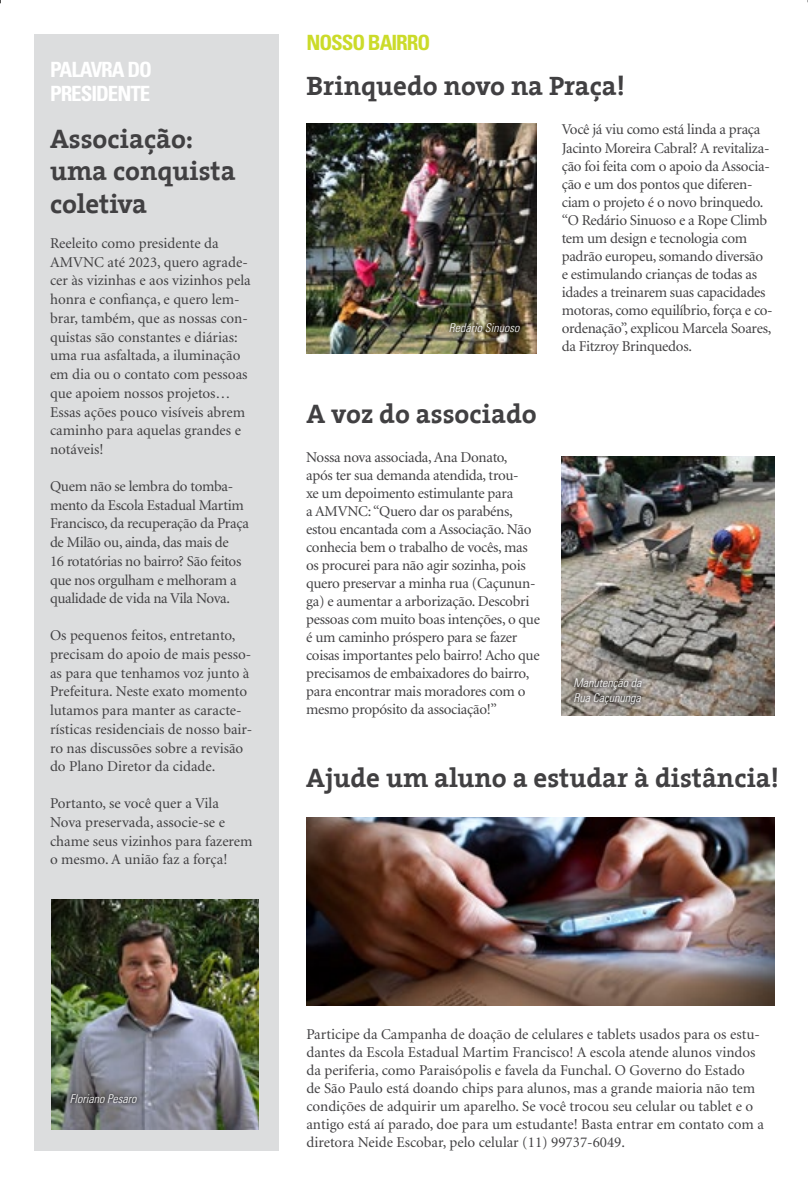
<style>
.page{position:relative;width:808px;height:1191px;background:#fff}
.page>*{position:absolute;margin:0;border:0;box-sizing:border-box;transform-origin:0 0}
.t1{font:700 27px/32.4px "The Serif";color:#414042}
.t2{font:700 condensed 21px/24px "Univers";letter-spacing:-.05em;color:#fff}
.t3{font:700 condensed 21px "Univers";letter-spacing:-.05em;color:#cbdb2a}
.t4{font:15px/18px "Minion";letter-spacing:-.01em;color:#414042}
.t5{font:italic 300 condensed 12px/14.4px "Univers";color:#fff}
</style>
<div class="page">
<div style="left:34px;top:34px;width:245px;height:1116px;background:#dcddde"></div>
<img style="left:51px;top:899px;width:207px;height:230px">
<img style="left:306px;top:123px;width:230px;height:231px">
<img style="left:562px;top:457px;width:212px;height:259px">
<div style="left:66px;top:1091px;width:74px;height:15px;background:#000;opacity:.8"></div>
<div style="left:445px;top:320px;width:78px;height:15px;background:#000;opacity:.8"></div>
<div style="left:570px;top:675px;width:75px;height:32px;background:#000;opacity:.8"></div>
<img style="left:307px;top:817px;width:467px;height:188px">
<h2 class="t2" style="left:50px;top:57px;width:103px">PALAVRA DO<br>PRESIDENTE</h2>
<h1 class="t1" style="left:50px;top:122px;width:187px">Associação: uma conquista coletiva</h1>
<p class="t4" style="left:50px;top:234px;width:202px;line-height:18.8px">Reeleito como presidente da<br>AMVNC até 2023, quero agrade&shy;cer às vizinhas e aos vizinhos pela honra e confiança, e quero lem&shy;brar, também, que as nossas con&shy;quistas são constantes e diárias: uma rua asfaltada, a iluminação em dia ou o contato com pessoas que apoiem nossos projetos…<br>Essas ações pouco visíveis abrem caminho para aquelas grandes e notáveis!</p>
<p class="t4" style="left:50px;top:477px;width:200px;line-height:18.8px">Quem não se lembra do tomba&shy;mento da Escola Estadual Martim<br>Francisco, da recuperação da Praça de Milão ou, ainda, das mais de<br>16 rotatórias no bairro? São feitos que nos orgulham e melhoram a qualidade de vida na Vila Nova.</p>
<p class="t4" style="left:50px;top:626px;width:204px;line-height:18.8px">Os pequenos feitos, entretanto, precisam do apoio de mais pesso&shy;as para que tenhamos voz junto à<br>Prefeitura. Neste exato momento lutamos para manter as caracte&shy;rísticas residenciais de nosso bair&shy;ro nas discussões sobre a revisão do Plano Diretor da cidade.</p>
<p class="t4" style="left:50px;top:794px;width:204px;line-height:18.8px">Portanto, se você quer a Vila<br>Nova preservada, associe-se e chame seus vizinhos para fazerem o mesmo. A união faz a força!</p>
<h2 class="t3" style="left:307px;top:30px;width:125px">NOSSO BAIRRO</h2>
<h1 class="t1" style="left:307px;top:69px;width:320px">Brinquedo novo na Praça!</h1>
<p class="t5" style="left:449px;top:320px;width:72px">Redário Sinuoso</p>
<h1 class="t1" style="left:307px;top:397px;width:232px">A voz do associado</h1>
<p class="t4" style="left:306px;top:449px;width:235px">Nossa nova associada, Ana Donato,<br>após ter sua demanda atendida, trou-<br>xe um depoimento estimulante para<br>a AMVNC: “Quero dar os parabéns, estou encantada com a Associação. Não conhecia bem o trabalho de vocês, mas os procurei para não agir sozinha, pois quero preservar a minha rua (Caçunun&shy;ga) e aumentar a arborização. Descobri pessoas com muito boas intenções, o que é um caminho próspero para se fazer coisas importantes pelo bairro! Acho que precisamos de embaixadores do bairro, para encontrar mais moradores com o mesmo propósito da associação!”</p>
<p class="t4" style="left:562px;top:121px;width:212px">Você já viu como está linda a praça Jacinto Moreira Cabral? A revitaliza&shy;ção foi feita com o apoio da Associa&shy;ção e um dos pontos que diferen&shy;ciam o projeto é o novo brinquedo. “O Redário Sinuoso e a Rope Climb tem um design e tecnologia com padrão europeu, somando diversão e estimulando crianças de todas as idades a treinarem suas capacidades motoras, como equilíbrio, força e co&shy;ordenação”, explicou Marcela Soares, da Fitzroy Brinquedos.</p>
<p class="t5" style="left:574px;top:675px;width:69px">Manutenção da<br>Rua Caçununga</p>
<h1 class="t1" style="left:306px;top:761px;width:474px">Ajude um aluno a estudar à distância!</h1>
<p class="t5" style="left:70px;top:1091px;width:68px">Floriano Pesaro</p>
<p class="t4" style="left:306px;top:1025px;width:459px">Participe da Campanha de doação de celulares e tablets usados para os estu&shy;dantes da Escola Estadual Martim Francisco! A escola atende alunos vindos da periferia, como Paraisópolis e favela da Funchal. O Governo do Estado<br>de São Paulo está doando chips para alunos, mas a grande maioria não tem condições de adquirir um aparelho. Se você trocou seu celular ou tablet e o antigo está aí parado, doe para um estudante! Basta entrar em contato com a diretora Neide Escobar, pelo celular (11) 99737-6049.</p>
</div>
